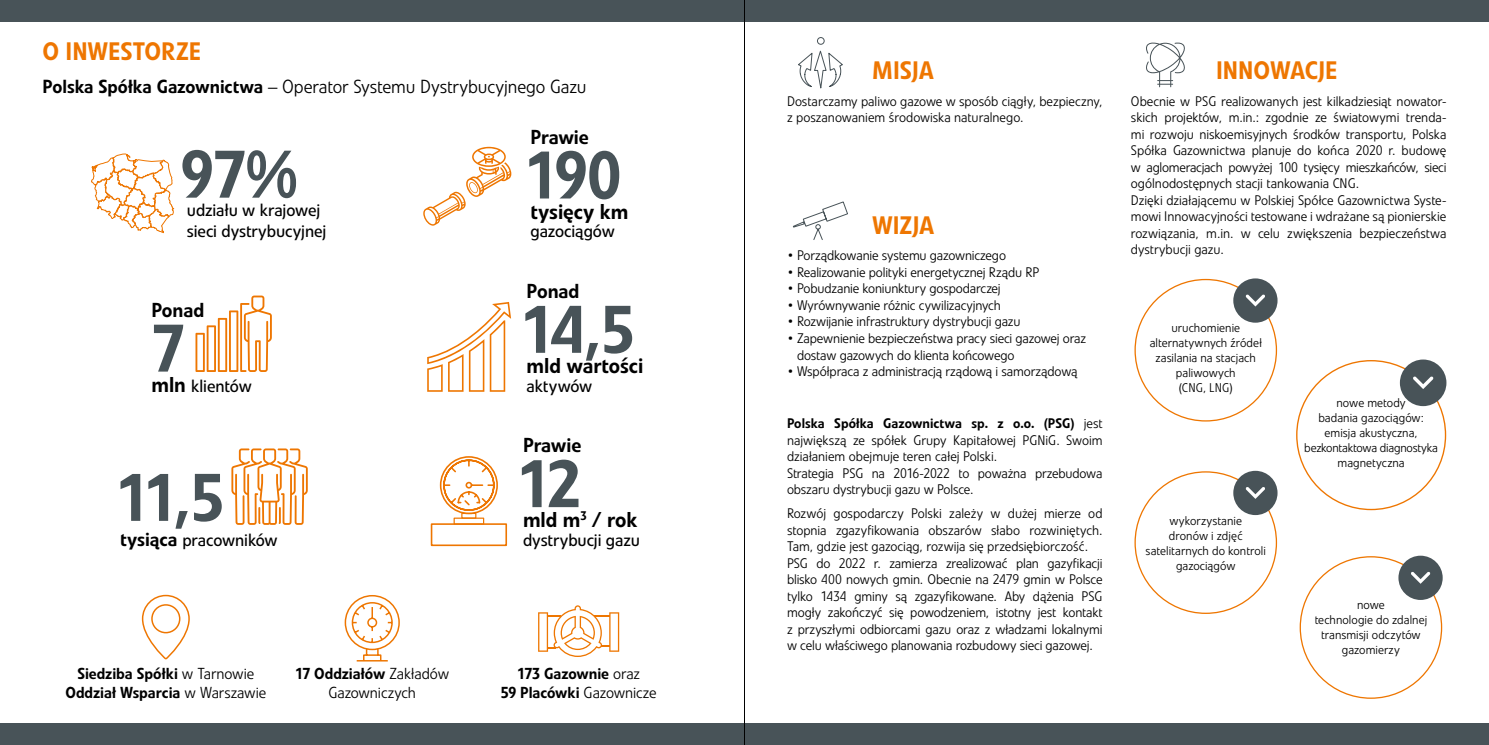
<style>
.page{position:relative;width:1489px;height:745px;background:#fff}
.page>*{position:absolute;margin:0;border:0;box-sizing:border-box;transform-origin:0 0}
.t1{font:500 66.5px "Veto LT Pro";letter-spacing:-.045em;color:#485358}
.t2{font:500 25px "Veto LT Pro";color:#ee7601}
.t3{font:500 21.25px "Veto LT Pro";letter-spacing:-.005em;color:#000}
.t4{font:500 20px "Veto LT Pro";letter-spacing:-.01em;color:#000}
.t5{font:300 18.75px "Veto LT Pro";letter-spacing:-.005em;color:#000}
.t6{font:17.5px/21px "Veto LT Pro";letter-spacing:-.005em;color:#000}
.t7{font:500 15.75px/18.9px "Veto LT Pro";letter-spacing:-.005em;color:#000;text-align:center}
.t8{font:300 15.75px/18.9px "Veto LT Pro";letter-spacing:-.01em;color:#000;text-align:center}
.t9{font:300 13.75px/16.5px "Veto LT Pro";letter-spacing:-.01em;color:#000}
.t10{font:300 12.5px/15px "Veto LT Pro";color:#000;text-align:center}
.s1{font-weight:500}
.s2{font-weight:500;font-size:21.25px}
.s3{font-weight:500;font-size:19.25px}
.s4{font-weight:300}
</style>
<div class="page">
<svg style="left:423px;top:147px;width:88px;height:78px"></svg>
<svg style="left:439px;top:456px;width:59px;height:58px"></svg>
<div style="left:453px;top:517px;width:31px;height:7px;border:1px solid #ee7601"></div>
<div style="left:431px;top:523px;width:76px;height:22px;border:2px solid #ee7601"></div>
<svg style="left:195px;top:295px;width:77px;height:77px"></svg>
<svg style="left:231px;top:448px;width:77px;height:76px"></svg>
<svg style="left:427px;top:302px;width:84px;height:89px"></svg>
<svg style="left:798px;top:37px;width:45px;height:52px"></svg>
<svg style="left:792px;top:201px;width:56px;height:39px"></svg>
<svg style="left:1146px;top:42px;width:39px;height:45px"></svg>
<svg style="left:91px;top:153px;width:84px;height:80px"></svg>
<div style="left:1399px;top:359px;width:47px;height:47px;background:#485358;border-radius:50%"></div>
<svg style="left:1413px;top:376px;width:20px;height:13px"></svg>
<div style="left:1233px;top:278px;width:44px;height:44px;background:#485358;border-radius:50%"></div>
<svg style="left:1245px;top:294px;width:20px;height:12px"></svg>
<div style="left:1233px;top:470px;width:44px;height:44px;background:#485358;border-radius:50%"></div>
<svg style="left:1245px;top:487px;width:20px;height:11px"></svg>
<div style="left:1398px;top:555px;width:44px;height:44px;background:#485358;border-radius:50%"></div>
<svg style="left:1411px;top:571px;width:19px;height:12px"></svg>
<div style="left:0;top:723px;width:1488px;height:21px;background:#485358"></div>
<div style="left:0;top:0;width:1488px;height:21px;background:#485358"></div>
<svg style="left:141px;top:594px;width:49px;height:66px"></svg>
<svg style="left:538px;top:605px;width:81px;height:51px"></svg>
<svg style="left:344px;top:595px;width:56px;height:66px"></svg>
<hr style="left:744px;top:0;width:1px;height:744px;background:#000">
<h2 class="t2" style="left:43px;top:36px;width:160px">O INWESTORZE</h2>
<h3 class="t5" style="left:43px;top:75px;width:545px"><span class="s1">Polska Spółka Gazownictwa</span> – Operator Systemu Dystrybucyjnego Gazu</h3>
<h3 class="t4" style="left:530px;top:125px;width:60px">Prawie</h3>
<h1 class="t1" style="left:181px;top:134px;width:119px">97%</h1>
<p class="t6" style="left:187px;top:200px;width:141px">udziału w krajowej sieci dystrybucyjnej</p>
<h3 class="t4" style="left:151px;top:297px;width:54px">Ponad</h3>
<h1 class="t1" style="left:151px;top:307px;width:35px">7</h1>
<p class="t6" style="left:151px;top:375px;width:102px"><span class="s2">mln</span> klientów</p>
<h1 class="t1" style="left:115px;top:457px;width:110px">11,5</h1>
<p class="t6" style="left:120px;top:529px;width:159px"><span class="s3">tysiąca</span> pracowników</p>
<h1 class="t1" style="left:524px;top:135px;width:98px">190</h1>
<h3 class="t3" style="left:530px;top:198px;width:100px">tysięcy km</h3>
<p class="t6" style="left:530px;top:221px;width:86px">gazociągów</p>
<h3 class="t4" style="left:526px;top:279px;width:54px">Ponad</h3>
<h1 class="t1" style="left:520px;top:289px;width:115px">14,5</h1>
<h3 class="t3" style="left:526px;top:352px;width:118px">mld wartości</h3>
<p class="t6" style="left:526px;top:375px;width:67px">aktywów</p>
<h3 class="t4" style="left:523px;top:433px;width:60px">Prawie</h3>
<h1 class="t1" style="left:517px;top:443px;width:65px">12</h1>
<h3 class="t3" style="left:523px;top:506px;width:116px">mld m<sup>3</sup> / rok</h3>
<p class="t6" style="left:523px;top:529px;width:118px">dystrybucji gazu</p>
<p class="t7" style="left:65px;top:664px;width:202px">Siedziba Spółki <span class="s4">w Tarnowie<br></span>Oddział Wsparcia <span class="s4">w Warszawie</span></p>
<p class="t7" style="left:500px;top:664px;width:157px">173 Gazownie <span class="s4">oraz<br></span>59 Placówki <span class="s4">Gazownicze</span></p>
<p class="t8" style="left:295px;top:664px;width:156px"><span class="s1">17 Oddziałów</span> Zakładów<br>Gazowniczych</p>
<h2 class="t2" style="left:872px;top:55px;width:63px">MISJA</h2>
<h2 class="t2" style="left:1215px;top:55px;width:123px">INNOWACJE</h2>
<p class="t9" style="left:787px;top:93px;width:317px">Dostarczamy paliwo gazowe w sposób ciągły, bezpieczny, z poszanowaniem środowiska naturalnego.</p>
<h2 class="t2" style="left:872px;top:210px;width:64px">WIZJA</h2>
<p class="t9" style="left:787px;top:247px;width:220px">• Porządkowanie systemu gazowniczego</p>
<p class="t9" style="left:787px;top:264px;width:254px">• Realizowanie polityki energetycznej Rządu RP</p>
<p class="t9" style="left:787px;top:280px;width:215px">• Pobudzanie koniunktury gospodarczej</p>
<p class="t9" style="left:787px;top:297px;width:215px">• Wyrównywanie różnic cywilizacyjnych</p>
<p class="t9" style="left:787px;top:313px;width:235px">• Rozwijanie infrastruktury dystrybucji gazu</p>
<p class="t9" style="left:797px;top:330px;width:290px;text-indent:-10px">• Zapewnienie bezpieczeństwa pracy sieci gazowej oraz dostaw gazowych do klienta końcowego</p>
<p class="t9" style="left:787px;top:363px;width:292px">• Współpraca z administracją rządową i samorządową</p>
<p class="t9" style="left:787px;top:415px;width:317px"><span class="s1">Polska Spółka Gazownictwa sp. z o.o. (PSG)</span> jest największą ze spółek Grupy Kapitałowej PGNiG. Swoim działaniem obejmuje teren całej Polski.<br>Strategia PSG na 2016-2022 to poważna przebudowa obszaru dystrybucji gazu w Polsce.</p>
<p class="t9" style="left:787px;top:505px;width:317px">Rozwój gospodarczy Polski zależy w dużej mierze od stopnia zgazyfikowania obszarów słabo rozwiniętych.<br>Tam, gdzie jest gazociąg, rozwija się przedsiębiorczość.<br>PSG do 2022 r. zamierza zrealizować plan gazyfikacji blisko 400 nowych gmin. Obecnie na 2479 gmin w Polsce tylko 1434 gminy są zgazyfikowane. Aby dążenia PSG mogły zakończyć się powodzeniem, istotny jest kontakt z przyszłymi odbiorcami gazu oraz z władzami lokalnymi w celu właściwego planowania rozbudowy sieci gazowej.</p>
<p class="t9" style="left:1130px;top:93px;width:317px">Obecnie w PSG realizowanych jest kilkadziesiąt nowator&shy;skich projektów, m.in.: zgodnie ze światowymi trenda&shy;mi rozwoju niskoemisyjnych środków transportu, Polska Spółka Gazownictwa planuje do końca 2020 r. budowę w aglomeracjach powyżej 100 tysięcy mieszkańców, sieci ogólnodostępnych stacji tankowania CNG.<br>Dzięki działającemu w Polskiej Spółce Gazownictwa Syste&shy;mowi Innowacyjności testowane i wdrażane są pionierskie rozwiązania, m.in. w celu zwiększenia bezpieczeństwa dystrybucji gazu.</p>
<p class="t10" style="left:1149px;top:320px;width:114px">uruchomienie alternatywnych źródeł zasilania na stacjach paliwowych<br>(CNG, LNG)</p>
<p class="t10" style="left:1145px;top:512px;width:122px">wykorzystanie<br>dronów i zdjęć satelitarnych do kontroli gazociągów</p>
<p class="t10" style="left:1304px;top:395px;width:135px">nowe metody<br>badania gazociągów: emisja akustyczna, bezkontaktowa diagnostyka magnetyczna</p>
<p class="t10" style="left:1314px;top:597px;width:114px">nowe<br>technologie do zdalnej transmisji odczytów gazomierzy</p>
</div>
